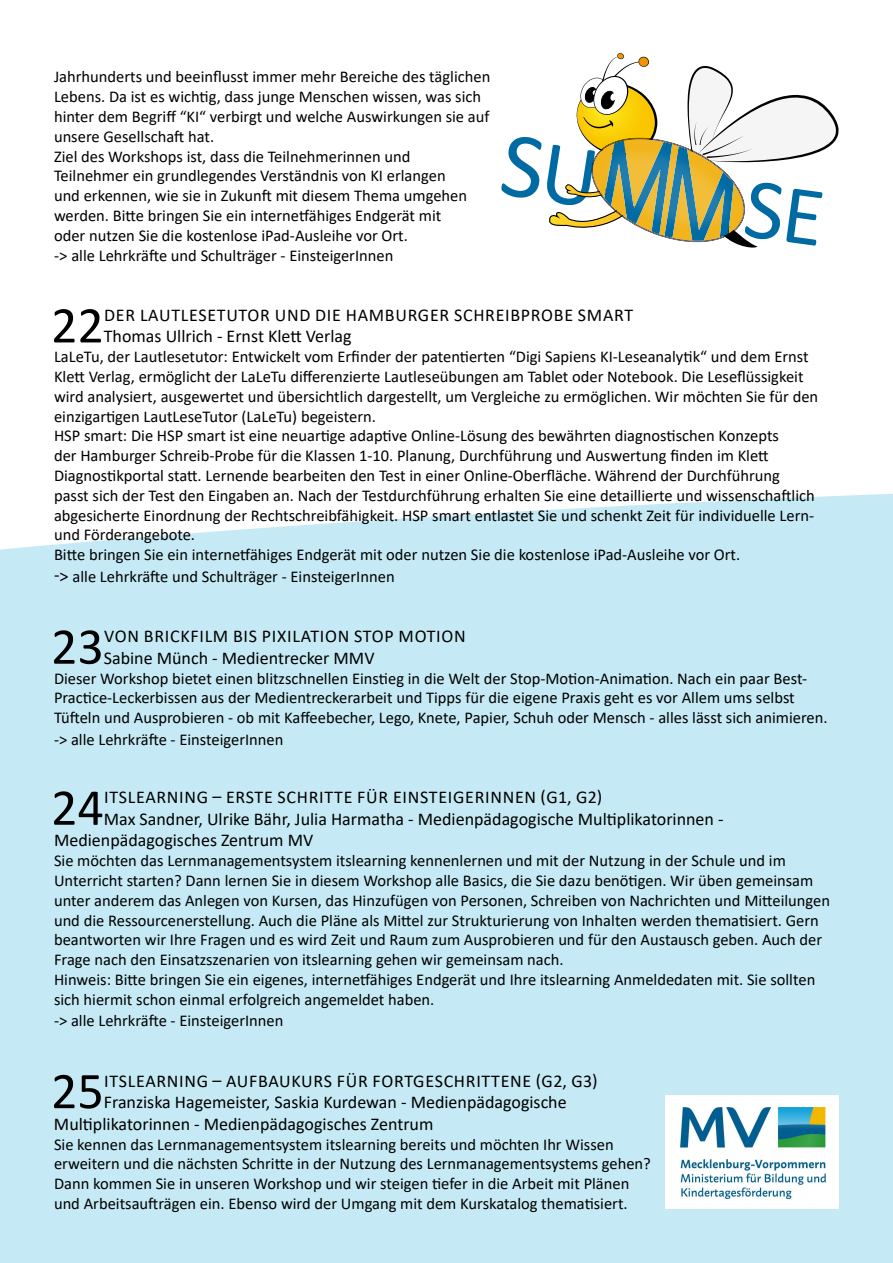
<style>
.page{position:relative;width:893px;height:1263px;background:#fff}
.page>*{position:absolute;margin:0;border:0;box-sizing:border-box;transform-origin:0 0}
.t1{font:52.05px "Calibri";color:#000}
.t2{font:18px "Calibri";color:#000}
.t3{font:18px/21.6px "Calibri";letter-spacing:.04em;color:#000}
.t4{font:18px/21.6px "Calibri";letter-spacing:.02em;color:#000}
.t5{font:16.5px/19.8px "Calibri";color:#000}
.s1{font-size:18px}
</style>
<div class="page">
<div style="left:0;top:494px;width:893px;height:769px;background:#c6eaf5"></div>
<div style="left:666px;top:1095px;width:173px;height:114px;background:#fff"></div>
<img style="left:680px;top:1107px;width:145px;height:91px">
<svg style="left:549px;top:53px;width:290px;height:195px"></svg>
<p class="t5" style="left:54px;top:67px;width:438px">Jahrhunderts und beeinflusst immer mehr Bereiche des täglichen Lebens. Da ist es wichtig, dass junge Menschen wissen, was sich hinter dem Begriff “KI“ verbirgt und welche Auswirkungen sie auf unsere Gesellschaft hat.<br>Ziel des Workshops ist, dass die Teilnehmerinnen und<br>Teilnehmer ein grundlegendes Verständnis von KI erlangen<br>und erkennen, wie sie in Zukunft mit diesem Thema umgehen werden. Bitte bringen Sie ein internetfähiges Endgerät mit<br>oder nutzen Sie die kostenlose iPad-Ausleihe vor Ort.<br>-&gt; alle Lehrkräfte und Schulträger - EinsteigerInnen</p>
<h1 class="t1" style="left:51px;top:289px;width:54px">22</h1>
<p class="t3" style="left:104px;top:304px;width:531px">DER LAUTLESETUTOR UND DIE HAMBURGER SCHREIBPROBE SMART<br>Thomas Ullrich - Ernst Klett Verlag</p>
<p class="t5" style="left:54px;top:346px;width:766px">LaLeTu, der Lautlesetutor: Entwickelt vom Erfinder der patentierten “Digi Sapiens KI-Leseanalytik“ und dem Ernst Klett Verlag, ermöglicht der LaLeTu differenzierte Lautleseübungen am Tablet oder Notebook. Die Leseflüssigkeit wird analysiert, ausgewertet und übersichtlich dargestellt, um Vergleiche zu ermöglichen. Wir möchten Sie für den einzigartigen LautLeseTutor (LaLeTu) begeistern.<br>HSP smart: Die HSP smart ist eine neuartige adaptive Online-Lösung des bewährten diagnostischen Konzepts<br>der Hamburger Schreib-Probe für die Klassen 1-10. Planung, Durchführung und Auswertung finden im Klett Diagnostikportal statt. Lernende bearbeiten den Test in einer Online-Oberfläche. Während der Durchführung passt sich der Test den Eingaben an. Nach der Testdurchführung erhalten Sie eine detaillierte und wissenschaftlich abgesicherte Einordnung der Rechtschreibfähigkeit. HSP smart entlastet Sie und schenkt Zeit für individuelle Lern&shy;und Förderangebote.<br>Bitte bringen Sie ein internetfähiges Endgerät mit oder nutzen Sie die kostenlose iPad-Ausleihe vor Ort.</p>
<p class="t5" style="left:54px;top:566px;width:342px"><span class="s1">-&gt;</span> alle Lehrkräfte und Schulträger - EinsteigerInnen</p>
<h1 class="t1" style="left:51px;top:610px;width:54px">23</h1>
<p class="t4" style="left:104px;top:625px;width:363px">VON BRICKFILM BIS PIXILATION STOP MOTION<br>Sabine Münch - Medientrecker MMV</p>
<p class="t5" style="left:54px;top:668px;width:775px">Dieser Workshop bietet einen blitzschnellen Einstieg in die Welt der Stop-Motion-Animation. Nach ein paar Best-<br>Practice-Leckerbissen aus der Medientreckerarbeit und Tipps für die eigene Praxis geht es vor Allem ums selbst<br>Tüfteln und Ausprobieren - ob mit Kaffeebecher, Lego, Knete, Papier, Schuh oder Mensch - alles lässt sich animieren.</p>
<p class="t5" style="left:54px;top:729px;width:231px">-&gt; alle Lehrkräfte - EinsteigerInnen</p>
<h1 class="t1" style="left:51px;top:771px;width:54px">24</h1>
<p class="t3" style="left:104px;top:786px;width:500px">ITSLEARNING – ERSTE SCHRITTE FÜR EINSTEIGERINNEN (G1, G2)</p>
<p class="t2" style="left:104px;top:806px;width:621px">Max Sandner, Ulrike Bähr, Julia Harmatha - Medienpädagogische Multiplikatorinnen -</p>
<p class="t2" style="left:54px;top:828px;width:261px">Medienpädagogisches Zentrum MV</p>
<p class="t5" style="left:54px;top:850px;width:778px">Sie möchten das Lernmanagementsystem itslearning kennenlernen und mit der Nutzung in der Schule und im Unterricht starten? Dann lernen Sie in diesem Workshop alle Basics, die Sie dazu benötigen. Wir üben gemeinsam unter anderem das Anlegen von Kursen, das Hinzufügen von Personen, Schreiben von Nachrichten und Mitteilungen und die Ressourcenerstellung. Auch die Pläne als Mittel zur Strukturierung von Inhalten werden thematisiert. Gern beantworten wir Ihre Fragen und es wird Zeit und Raum zum Ausprobieren und für den Austausch geben. Auch der Frage nach den Einsatzszenarien von itslearning gehen wir gemeinsam nach.<br>Hinweis: Bitte bringen Sie ein eigenes, internetfähiges Endgerät und Ihre itslearning Anmeldedaten mit. Sie sollten sich hiermit schon einmal erfolgreich angemeldet haben.</p>
<p class="t5" style="left:54px;top:1010px;width:231px">-&gt; alle Lehrkräfte - EinsteigerInnen</p>
<h1 class="t1" style="left:51px;top:1055px;width:54px">25</h1>
<p class="t3" style="left:104px;top:1069px;width:495px">ITSLEARNING – AUFBAUKURS FÜR FORTGESCHRITTENE (G2, G3)</p>
<p class="t2" style="left:104px;top:1090px;width:464px">Franziska Hagemeister, Saskia Kurdewan - Medienpädagogische</p>
<p class="t2" style="left:54px;top:1111px;width:381px">Multiplikatorinnen - Medienpädagogisches Zentrum</p>
<p class="t5" style="left:54px;top:1134px;width:598px">Sie kennen das Lernmanagementsystem itslearning bereits und möchten Ihr Wissen erweitern und die nächsten Schritte in der Nutzung des Lernmanagementsystems gehen?<br>Dann kommen Sie in unseren Workshop und wir steigen tiefer in die Arbeit mit Plänen und Arbeitsaufträgen ein. Ebenso wird der Umgang mit dem Kurskatalog thematisiert.</p>
</div>
